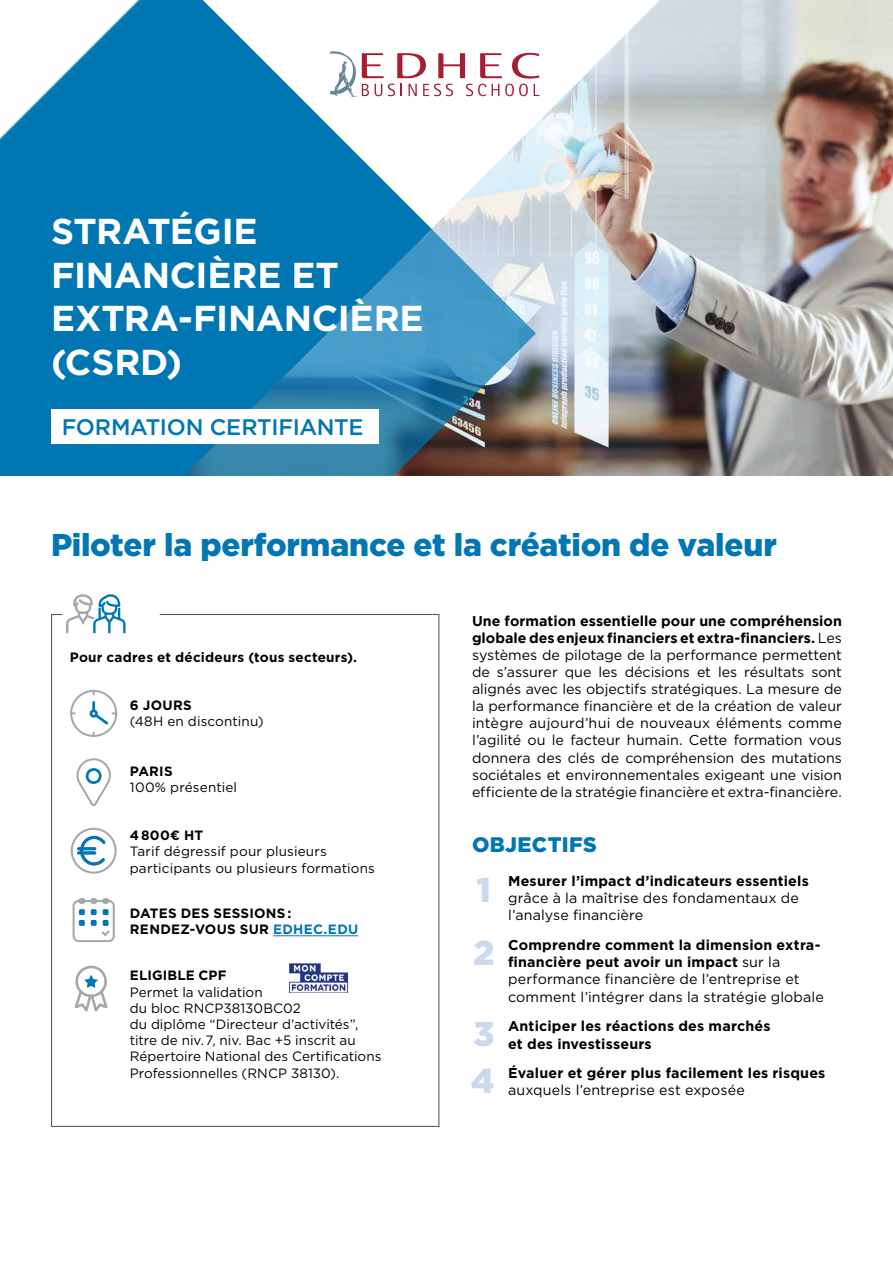
<style>
.page{position:relative;width:893px;height:1263px;background:#fff}
.page>*{position:absolute;margin:0;border:0;box-sizing:border-box;transform-origin:0 0}
.t1{font:700 36px "Gotham";letter-spacing:-.01em;color:#fff}
.TITRE__H1{font:900 34.5px "Gotham";color:#cbd9ed}
.PROMESSE__H3{font:900 31.5px "Gotham";letter-spacing:-.005em;color:#0076b3}
.TITRE__H1-2{font:500 22.5px "Gotham";letter-spacing:-.015em;color:#0076b3}
.OBJECTIFS__H4{font:900 21px "Gotham";letter-spacing:.02em;color:#0076b3}
.TITRE__H1-3{font:14.25px/17.1px "Gotham";letter-spacing:.005em;color:#000}
.TITRE__H1-4{font:700 14.25px/17.1px "Gotham";letter-spacing:.015em;color:#000}
.t2{font:13.5px/16.2px "Gotham";letter-spacing:.005em;color:#000}
.t3{font:700 13.5px/16.2px "Gotham";letter-spacing:.015em;color:#000}
.s1{font-weight:700}
.s2{color:#0076b3}
.s3{font-family:"Gotham HTF";font-weight:700}
.s4{font-weight:400}
</style>
<div class="page">
<img style="left:536px;top:0;width:357px;height:476px">
<svg style="left:0;top:0;width:536px;height:476px;fill:#0076b3"></svg>
<svg style="left:330px;top:51px;width:209px;height:46px"></svg>
<div style="left:51px;top:409px;width:327px;height:34px;background:#fff"></div>
<svg style="left:73px;top:594px;width:48px;height:19px"></svg>
<svg style="left:51px;top:613px;width:389px;height:514px"></svg>
<img style="left:288px;top:962px;width:62px;height:31px">
<svg style="left:72px;top:964px;width:38px;height:52px"></svg>
<p class="t1" style="left:51px;top:208px;width:208px">STRATÉGIE</p>
<p class="t1" style="left:51px;top:251px;width:289px">FINANCIÈRE ET</p>
<p class="t1" style="left:51px;top:295px;width:374px">EXTRA-FINANCIÈRE</p>
<p class="t1" style="left:51px;top:338px;width:133px">(CSRD)</p>
<p class="TITRE__H1-2" style="left:62px;top:413px;width:303px">FORMATION CERTIFIANTE</p>
<p class="PROMESSE__H3" style="left:51px;top:523px;width:727px">Piloter la performance et la création de valeur</p>
<p class="t3" style="left:70px;top:649px;width:289px">Pour cadres et décideurs (tous secteurs).</p>
<p class="t2" style="left:130px;top:697px;width:135px"><span class="s1">6 JOURS<br></span>(48H en discontinu)</p>
<p class="t3" style="left:130px;top:763px;width:44px">PARIS</p>
<p class="t2" style="left:130px;top:779px;width:109px">100% présentiel</p>
<p class="t2" style="left:130px;top:827px;width:247px"><span class="s1">4 800€ HT<br></span>Tarif dégressif pour plusieurs participants ou plusieurs formations</p>
<p class="t3" style="left:130px;top:905px;width:230px">DATES DES SESSIONS :<br>RENDEZ-VOUS SUR <span class="s2">EDHEC.EDU</span></p>
<p class="t2" style="left:130px;top:967px;width:253px"><span class="s1">ELIGIBLE CPF<br></span>Permet la validation<br>du bloc RNCP38130BC02<br>du diplôme “Directeur d’activités”, titre de niv. 7, niv. Bac +5 inscrit au<br>Répertoire National des Certifications<br>Professionnelles (RNCP 38130).</p>
<p class="TITRE__H1-3" style="left:472px;top:612px;width:371px;text-align:justify"><span class="s3">Une formation essentielle pour une compréhension globale des enjeux financiers et extra-financiers.</span> Les systèmes de pilotage de la performance permettent de s’assurer que les décisions et les résultats sont alignés avec les objectifs stratégiques. La mesure de la performance financière et de la création de valeur intègre aujourd’hui de nouveaux éléments comme l’agilité ou le facteur humain. Cette formation vous donnera des clés de compréhension des mutations sociétales et environnementales exigeant une vision efficiente de la stratégie financière et extra-financière.</p>
<p class="OBJECTIFS__H4" style="left:472px;top:830px;width:126px">OBJECTIFS</p>
<p class="TITRE__H1-3" style="left:508px;top:872px;width:302px"><span class="s1">Mesurer l’impact d’indicateurs essentiels </span>grâce à la maîtrise des fondamentaux de l’analyse financière</p>
<p class="TITRE__H1-3" style="left:508px;top:936px;width:317px"><span class="s1">Comprendre comment la dimension extra&shy;financière peut avoir un impact</span> sur la performance financière de l’entreprise et comment l’intégrer dans la stratégie globale</p>
<p class="TITRE__H1-4" style="left:508px;top:1018px;width:264px">Anticiper les réactions des marchés et des investisseurs</p>
<p class="TITRE__H1-4" style="left:508px;top:1065px;width:319px">Évaluer et gérer plus facilement les risques <span class="s4">auxquels l’entreprise est exposée</span></p>
<p class="TITRE__H1" style="left:477px;top:866px;width:16px">1</p>
<p class="TITRE__H1" style="left:473px;top:929px;width:23px">2</p>
<p class="TITRE__H1" style="left:473px;top:1010px;width:23px">3</p>
<p class="TITRE__H1" style="left:471px;top:1057px;width:25px">4</p>
</div>
